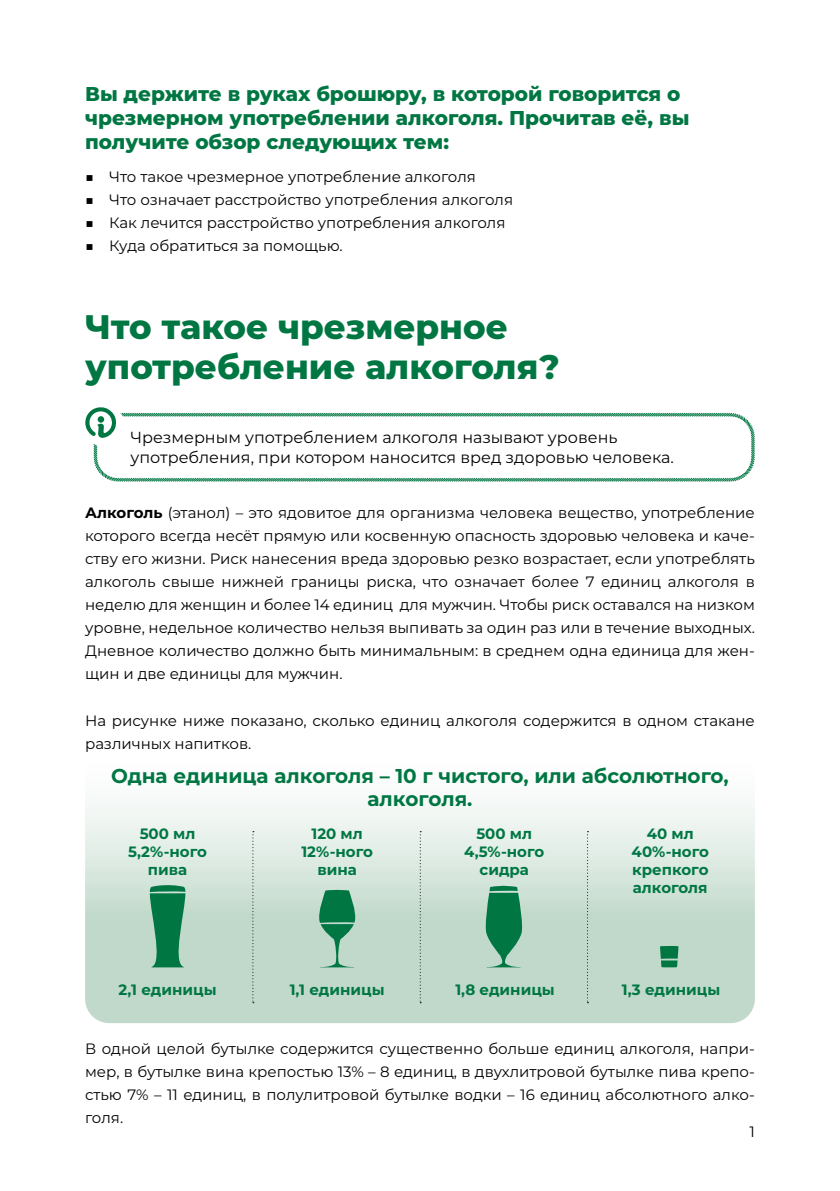
<style>
.page{position:relative;width:840px;height:1191px;background:#fff}
.page>*{position:absolute;margin:0;border:0;box-sizing:border-box;transform-origin:0 0}
.t1{font:800 34px/40.8px "Montserrat";color:#007743}
.t2{font:800 20px/24px "Montserrat";color:#007743}
.t3{font:700 20px/23px "Montserrat";color:#007743;text-align:center}
.t4{font:16px/19.2px "Montserrat";color:#000}
.t5{font:15px/23px "Montserrat";color:#000;text-align:justify}
.t6{font:700 15px/18px "Montserrat";color:#007743;text-align:center}
.s1{font-weight:700}
</style>
<div class="page">
<svg style="left:85px;top:804px;width:669px;height:219px"></svg>
<svg style="left:252px;top:831px;width:2px;height:172px"></svg>
<svg style="left:419px;top:831px;width:2px;height:172px"></svg>
<svg style="left:586px;top:831px;width:2px;height:172px"></svg>
<svg style="left:150px;top:885px;width:35px;height:82px"></svg>
<svg style="left:317px;top:890px;width:40px;height:77px"></svg>
<svg style="left:484px;top:885px;width:39px;height:82px"></svg>
<div style="left:659px;top:945px;width:19px;height:13px;background:#007743"></div>
<svg style="left:660px;top:960px;width:17px;height:7px"></svg>
<svg style="left:93px;top:412px;width:662px;height:70px"></svg>
<div style="left:85px;top:406px;width:41px;height:41px;background:#fff;border-radius:50%"></div>
<svg style="left:85px;top:407px;width:31px;height:31px"></svg>
<div style="left:98px;top:416px;width:6px;height:7px;background:#007743;border-radius:50%"></div>
<h2 class="t2" style="left:85px;top:80px;width:605px">Вы держите в руках брошюру, в которой говорится о чрезмерном употреблении алкоголя. Прочитав её, вы получите обзор следующих тем:</h2>
<p class="t5" style="left:85px;top:164px;width:392px">■ Что такое чрезмерное употребление алкоголя</p>
<p class="t5" style="left:85px;top:187px;width:429px">■ Что означает расстройство употребления алкоголя</p>
<p class="t5" style="left:85px;top:210px;width:421px">■ Как лечится расстройство употребления алкоголя</p>
<p class="t5" style="left:85px;top:233px;width:259px">■ Куда обратиться за помощью.</p>
<h1 class="t1" style="left:85px;top:304px;width:476px">Что такое чрезмерное употребление алкоголя?</h1>
<p class="t4" style="left:130px;top:427px;width:544px">Чрезмерным употреблением алкоголя называют уровень употребления, при котором наносится вред здоровью человека.</p>
<p class="t5" style="left:85px;top:501px;width:671px"><span class="s1">Алкоголь</span> (этанол) – это ядовитое для организма человека вещество, употребление которого всегда несёт прямую или косвенную опасность здоровью человека и каче&shy;ству его жизни. Риск нанесения вреда здоровью резко возрастает, если употреблять алкоголь свыше нижней границы риска, что означает более 7 единиц алкоголя в неделю для женщин и более 14 единиц для мужчин. Чтобы риск оставался на низком уровне, недельное количество нельзя выпивать за один раз или в течение выходных.<br>Дневное количество должно быть минимальным: в среднем одна единица для жен&shy;щин и две единицы для мужчин.</p>
<p class="t5" style="left:85px;top:709px;width:670px">На рисунке ниже показано, сколько единиц алкоголя содержится в одном стакане различных напитков.</p>
<h2 class="t3" style="left:111px;top:763px;width:618px">Одна единица алкоголя – 10 г чистого, или абсолютного, алкоголя.</h2>
<p class="t6" style="left:128px;top:823px;width:80px">500 мл<br>5,2%-ного пива</p>
<p class="t6" style="left:118px;top:980px;width:100px">2,1 единицы</p>
<p class="t6" style="left:301px;top:823px;width:73px">120 мл<br>12%-ного вина</p>
<p class="t6" style="left:289px;top:980px;width:96px">1,1 единицы</p>
<p class="t6" style="left:464px;top:823px;width:81px">500 мл<br>4,5%-ного сидра</p>
<p class="t6" style="left:455px;top:980px;width:101px">1,8 единицы</p>
<p class="t6" style="left:631px;top:823px;width:79px">40 мл<br>40%-ного крепкого алкоголя</p>
<p class="t6" style="left:621px;top:980px;width:100px">1,3 единицы</p>
<p class="t5" style="left:85px;top:1036px;width:670px">В одной целой бутылке содержится существенно больше единиц алкоголя, напри&shy;мер, в бутылке вина крепостью 13% – 8 единиц, в двухлитровой бутылке пива крепо&shy;стью 7% – 11 единиц, в полулитровой бутылке водки – 16 единиц абсолютного алко&shy;голя.</p>
<p class="t5" style="left:749px;top:1120px;width:7px">1</p>
</div>
